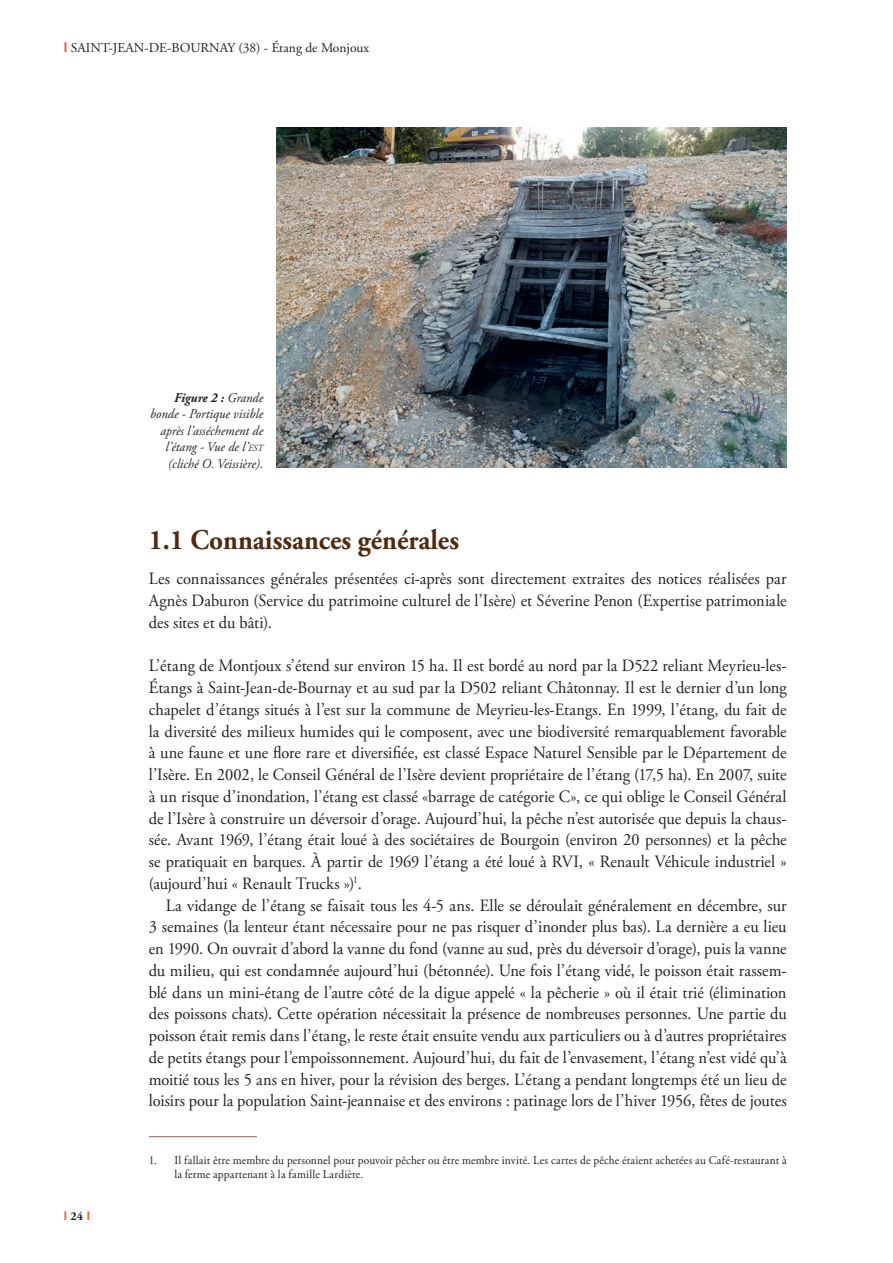
<style>
.page{position:relative;width:893px;height:1263px;background:#fff}
.page>*{position:absolute;margin:0;border:0;box-sizing:border-box;transform-origin:0 0}
.t1{font:700 28.5px "Adobe Garamond Pro";color:#502b12;scale:.95 1}
.t2{font:17.25px/21.8px "Adobe Garamond Pro";color:#231f20;text-align:justify;scale:.95 1}
.t3{font:italic 13.5px/16.5px "Adobe Garamond Pro";letter-spacing:.005em;color:#231f20;text-align:right;scale:.95 1}
.t4{font:13.5px "Adobe Garamond Pro";color:#231f20}
.t5{font:12px/14.2px "Adobe Garamond Pro";letter-spacing:.015em;color:#231f20;scale:.95 1}
.t6{font:700 12px "Arial";color:#f15b2f;scale:.95 1}
.s1{font-family:"Arial";font-weight:700;color:#f15b2f}
.s2{font-weight:700}
.s3{font-size:9.45px}
.s4{font-family:"Adobe Garamond Pro";color:#231f20}
</style>
<div class="page">
<hr style="left:149px;top:1136px;width:108px;height:1px;background:#8f6557">
<img style="left:276px;top:128px;width:511px;height:340px">
<p class="t4" style="left:64px;top:40px;width:307px"><span class="s1">I</span> SAINT-JEAN-DE-BOURNAY (38) - Étang de Monjoux</p>
<p class="t3" style="left:150px;top:389px;width:120px"><span class="s2">Figure 2 :</span> Grande bonde - Portique visible après l’asséchement de l’étang - Vue de l’<span class="s3">est </span>(cliché O. Veissière).</p>
<h1 class="t1" style="left:149px;top:523px;width:328px">1.1 Connaissances générales</h1>
<p class="t2" style="left:149px;top:569px;width:673px">Les connaissances générales présentées ci-après sont directement extraites des notices réalisées par Agnès Daburon (Service du patrimoine culturel de l’Isère) et Séverine Penon (Expertise patrimoniale des sites et du bâti).</p>
<p class="t2" style="left:149px;top:656px;width:673px">L’étang de Montjoux s’étend sur environ 15 ha. Il est bordé au nord par la D522 reliant Meyrieu-les-Étangs à Saint-Jean-de-Bournay et au sud par la D502 reliant Châtonnay. Il est le dernier d’un long chapelet d’étangs situés à l’est sur la commune de Meyrieu-les-Etangs. En 1999, l’étang, du fait de la diversité des milieux humides qui le composent, avec une biodiversité remarquablement favorable à une faune et une flore rare et diversifiée, est classé Espace Naturel Sensible par le Département de l’Isère. En 2002, le Conseil Général de l’Isère devient propriétaire de l’étang (17,5 ha). En 2007, suite à un risque d’inondation, l’étang est classé «barrage de catégorie C», ce qui oblige le Conseil Général de l’Isère à construire un déversoir d’orage. Aujourd’hui, la pêche n’est autorisée que depuis la chaus&shy;sée. Avant 1969, l’étang était loué à des sociétaires de Bourgoin (environ 20 personnes) et la pêche se pratiquait en barques. À partir de 1969 l’étang a été loué à RVI, « Renault Véhicule industriel » (aujourd’hui « Renault Trucks »)<sup>1</sup>.</p>
<p class="t2" style="left:149px;top:895px;width:673px;text-indent:17px">La vidange de l’étang se faisait tous les 4-5 ans. Elle se déroulait généralement en décembre, sur 3 semaines (la lenteur étant nécessaire pour ne pas risquer d’inonder plus bas). La dernière a eu lieu en 1990. On ouvrait d’abord la vanne du fond (vanne au sud, près du déversoir d’orage), puis la vanne du milieu, qui est condamnée aujourd’hui (bétonnée). Une fois l’étang vidé, le poisson était rassem&shy;blé dans un mini-étang de l’autre côté de la digue appelé « la pêcherie » où il était trié (élimination des poissons chats). Cette opération nécessitait la présence de nombreuses personnes. Une partie du poisson était remis dans l’étang, le reste était ensuite vendu aux particuliers ou à d’autres propriétaires de petits étangs pour l’empoissonnement. Aujourd’hui, du fait de l’envasement, l’étang n’est vidé qu’à moitié tous les 5 ans en hiver, pour la révision des berges. L’étang a pendant longtemps été un lieu de loisirs pour la population Saint-jeannaise et des environs : patinage lors de l’hiver 1956, fêtes de joutes</p>
<p class="t6" style="left:64px;top:1208px;width:29px">I<span class="s4">24</span>I</p>
<p class="t5" style="left:174px;top:1153px;width:646px;text-indent:-26px">1. Il fallait être membre du personnel pour pouvoir pêcher ou être membre invité. Les cartes de pêche étaient achetées au Café-restaurant à la ferme appartenant à la famille Lardière.</p>
</div>
